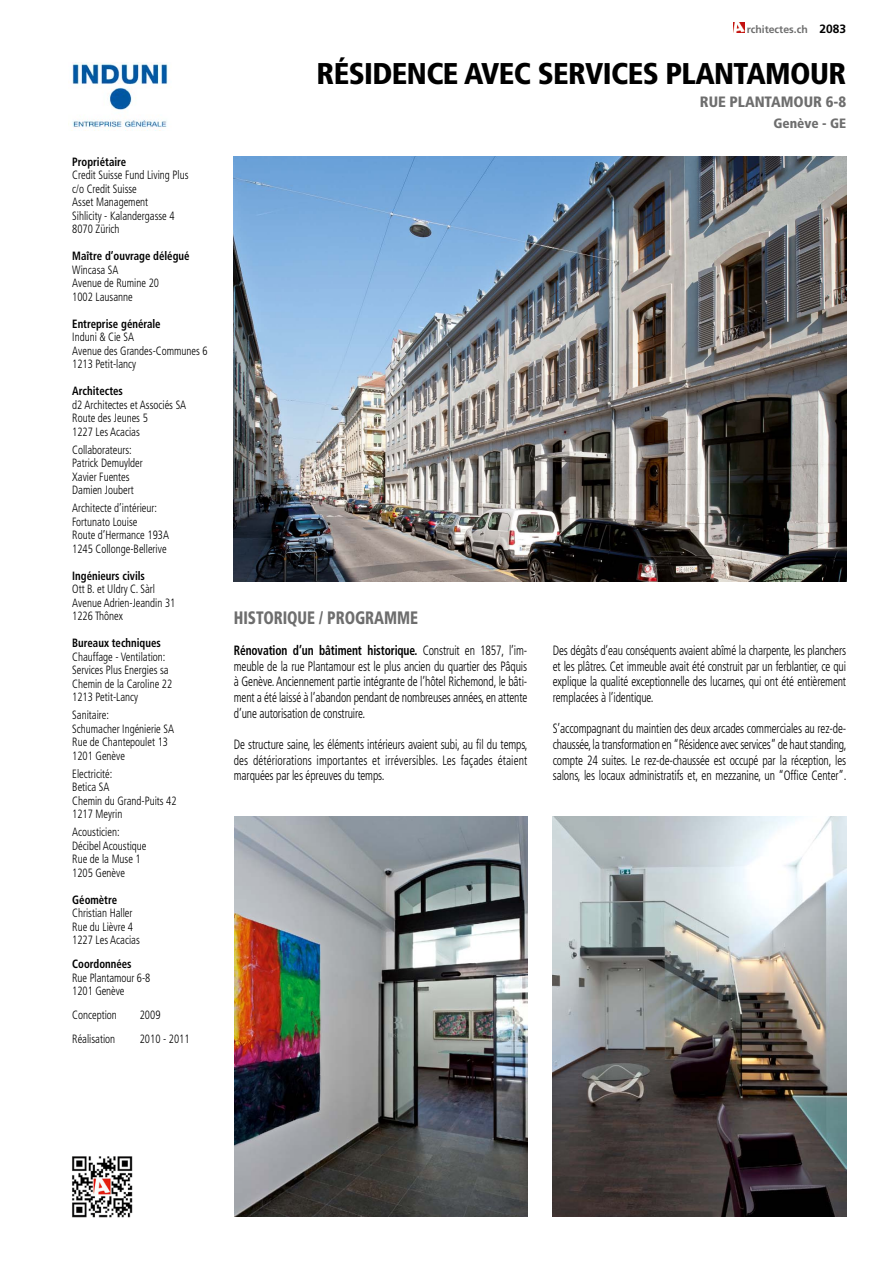
<style>
.page{position:relative;width:893px;height:1263px;background:#fff}
.page>*{position:absolute;margin:0;border:0;box-sizing:border-box;transform-origin:0 0}
.t1{font:900 condensed 30px "Frutiger";letter-spacing:-.02em;color:#000}
.t2{font:900 condensed 18px "Frutiger";letter-spacing:-.005em;color:#6e6e6e;scale:.85 1}
.t3{font:900 condensed 15px "Frutiger";letter-spacing:-.005em;color:#6e6e6e}
.t4{font:300 condensed 13.5px/15.6px "Frutiger";letter-spacing:-.01em;color:#000;text-align:justify;scale:.85 1}
.t5{font:900 condensed 13.5px "Frutiger";color:#6e6e6e}
.t6{font:300 condensed 12px/13.5px "Frutiger";color:#000;scale:.9 1}
.t7{font:700 condensed 12px "Frutiger";color:#000;scale:.9 1}
.t8{font:700 10.5px "Frutiger";color:#6e6e6e}
.s1{font-size:12px;color:#000}
.s2{font-weight:700}
</style>
<div class="page">
<img style="left:68px;top:62px;width:100px;height:68px">
<img style="left:234px;top:157px;width:612px;height:425px">
<img style="left:234px;top:816px;width:294px;height:400px">
<svg style="left:734px;top:23px;width:11px;height:10px"></svg>
<img style="left:553px;top:816px;width:293px;height:400px">
<img style="left:72px;top:1156px;width:61px;height:62px">
<p class="t7" style="left:72px;top:154px;width:62px">Propriétaire</p>
<p class="t6" style="left:72px;top:168px;width:131px">Credit Suisse Fund Living Plus c/o Credit Suisse<br>Asset Management<br>Sihlicity - Kalandergasse 4<br>8070 Zürich</p>
<p class="t7" style="left:72px;top:249px;width:132px">Maître d’ouvrage délégué</p>
<p class="t6" style="left:72px;top:263px;width:98px">Wincasa SA<br>Avenue de Rumine 20<br>1002 Lausanne</p>
<p class="t7" style="left:72px;top:316px;width:100px">Entreprise générale</p>
<p class="t6" style="left:72px;top:330px;width:152px">Induni &amp; Cie SA<br>Avenue des Grandes-Communes 6<br>1213 Petit-lancy</p>
<p class="t7" style="left:72px;top:384px;width:58px">Architectes</p>
<p class="t6" style="left:72px;top:398px;width:128px">d2 Architectes et Associés SA<br>Route des Jeunes 5<br>1227 Les Acacias</p>
<p class="t6" style="left:72px;top:443px;width:80px">Collaborateurs:<br>Patrick Demuylder<br>Xavier Fuentes<br>Damien Joubert</p>
<p class="t6" style="left:72px;top:501px;width:109px">Architecte d’intérieur:<br>Fortunato Louise<br>Route d’Hermance 193A<br>1245 Collonge-Bellerive</p>
<p class="t7" style="left:72px;top:568px;width:82px">Ingénieurs civils</p>
<p class="t6" style="left:72px;top:582px;width:116px">Ott B. et Uldry C. Sàrl<br>Avenue Adrien-Jeandin 31<br>1226 Thônex</p>
<p class="t7" style="left:72px;top:636px;width:100px">Bureaux techniques</p>
<p class="t6" style="left:72px;top:650px;width:113px">Chauffage - Ventilation:<br>Services Plus Energies sa<br>Chemin de la Caroline 22<br>1213 Petit-Lancy</p>
<p class="t6" style="left:72px;top:708px;width:115px">Sanitaire:<br>Schumacher Ingénierie SA<br>Rue de Chantepoulet 13<br>1201 Genève</p>
<p class="t6" style="left:72px;top:767px;width:117px">Electricité:<br>Betica SA<br>Chemin du Grand-Puits 42<br>1217 Meyrin</p>
<p class="t6" style="left:72px;top:825px;width:84px">Acousticien:<br>Décibel Acoustique<br>Rue de la Muse 1<br>1205 Genève</p>
<p class="t7" style="left:72px;top:892px;width:51px">Géomètre</p>
<p class="t6" style="left:72px;top:906px;width:77px">Christian Haller<br>Rue du Lièvre 4<br>1227 Les Acacias</p>
<p class="t7" style="left:72px;top:957px;width:67px">Coordonnées</p>
<p class="t6" style="left:72px;top:971px;width:88px">Rue Plantamour 6-8<br>1201 Genève</p>
<p class="t6" style="left:72px;top:1008px;width:51px">Conception</p>
<p class="t6" style="left:140px;top:1008px;width:25px">2009</p>
<p class="t6" style="left:72px;top:1032px;width:49px">Réalisation</p>
<p class="t6" style="left:140px;top:1032px;width:57px">2010 - 2011</p>
<p class="t8" style="left:747px;top:23px;width:101px">rchitectes.ch <span class="s1">2083</span></p>
<h1 class="t1" style="left:317px;top:56px;width:531px">RÉSIDENCE AVEC SERVICES PLANTAMOUR</h1>
<p class="t3" style="left:700px;top:92px;width:148px">RUE PLANTAMOUR 6-8</p>
<p class="t5" style="left:773px;top:115px;width:74px">Genève - GE</p>
<h2 class="t2" style="left:234px;top:607px;width:218px">HISTORIQUE / PROGRAMME</h2>
<p class="t4" style="left:234px;top:643px;width:347px"><span class="s2">Rénovation d’un bâtiment historique.</span> Construit en 1857, l’im&shy;meuble de la rue Plantamour est le plus ancien du quartier des Pâquis à Genève. Anciennement partie intégrante de l’hôtel Richemond, le bâti&shy;ment a été laissé à l’abandon pendant de nombreuses années, en attente d’une autorisation de construire.</p>
<p class="t4" style="left:234px;top:737px;width:347px">De structure saine, les éléments intérieurs avaient subi, au fil du temps, des détériorations importantes et irréversibles. Les façades étaient marquées par les épreuves du temps.</p>
<p class="t4" style="left:553px;top:643px;width:347px">Des dégâts d’eau conséquents avaient abîmé la charpente, les planchers et les plâtres. Cet immeuble avait été construit par un ferblantier, ce qui explique la qualité exceptionnelle des lucarnes, qui ont été entièrement remplacées à l’identique.</p>
<p class="t4" style="left:553px;top:721px;width:347px">S’accompagnant du maintien des deux arcades commerciales au rez-de&shy;chaussée, la transformation en “Résidence avec services” de haut standing, compte 24 suites. Le rez-de-chaussée est occupé par la réception, les salons, les locaux administratifs et, en mezzanine, un “Office Center”.</p>
</div>
